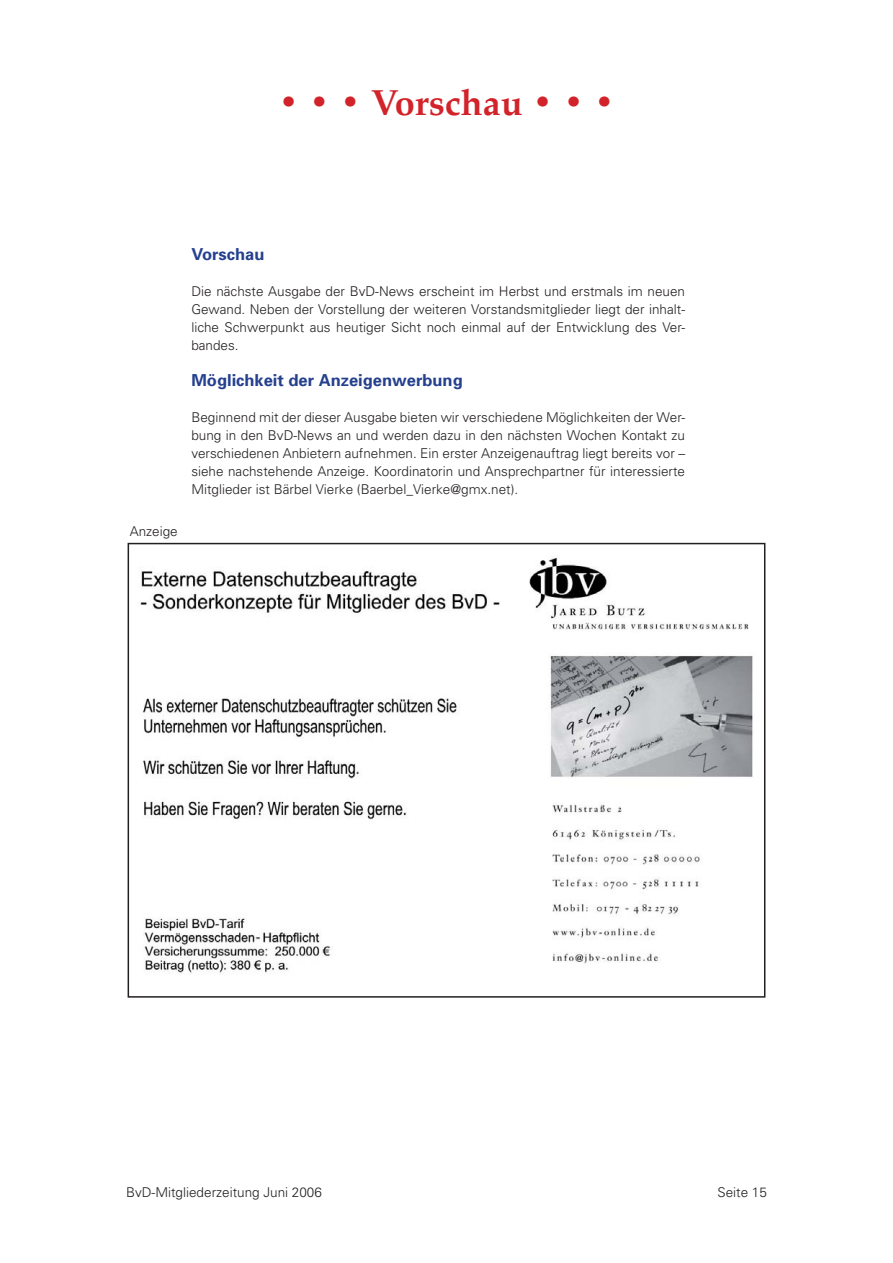
<style>
.page{position:relative;width:893px;height:1263px;background:#fff}
.page>*{position:absolute;margin:0;border:0;box-sizing:border-box;transform-origin:0 0}
.t1{font:700 36px "Palatino";color:#d2232a}
.t2{font:700 16.5px "Univers";color:#25408e}
.t3{font:300 13.5px/18px "Univers";color:#231f20;text-align:justify}
</style>
<div class="page">
<img style="left:140px;top:557px;width:613px;height:417px">
<div style="left:128px;top:543px;width:637px;height:455px;border:2px solid #231f20"></div>
<h1 class="t1" style="left:278px;top:85px;width:339px">• • • Vorschau • • •</h1>
<p class="t3" style="left:130px;top:522px;width:50px">Anzeige</p>
<p class="t2" style="left:191px;top:244px;width:75px">Vorschau</p>
<p class="t3" style="left:191px;top:282px;width:495px">Die nächste Ausgabe der BvD-News erscheint im Herbst und erstmals im neuen Gewand. Neben der Vorstellung der weiteren Vorstandsmitglieder liegt der inhalt&shy;liche Schwerpunkt aus heutiger Sicht noch einmal auf der Entwicklung des Ver&shy;bandes.</p>
<p class="t2" style="left:191px;top:370px;width:273px">Möglichkeit der Anzeigenwerbung</p>
<p class="t3" style="left:191px;top:408px;width:495px">Beginnend mit der dieser Ausgabe bieten wir verschiedene Möglichkeiten der Wer&shy;bung in den BvD-News an und werden dazu in den nächsten Wochen Kontakt zu verschiedenen Anbietern aufnehmen. Ein erster Anzeigenauftrag liegt bereits vor – siehe nachstehende Anzeige. Koordinatorin und Ansprechpartner für interessierte Mitglieder ist Bärbel Vierke (Baerbel_Vierke@gmx.net).</p>
<p class="t3" style="left:126px;top:1183px;width:197px">BvD-Mitgliederzeitung Juni 2006</p>
<p class="t3" style="left:717px;top:1183px;width:51px">Seite 15</p>
</div>
